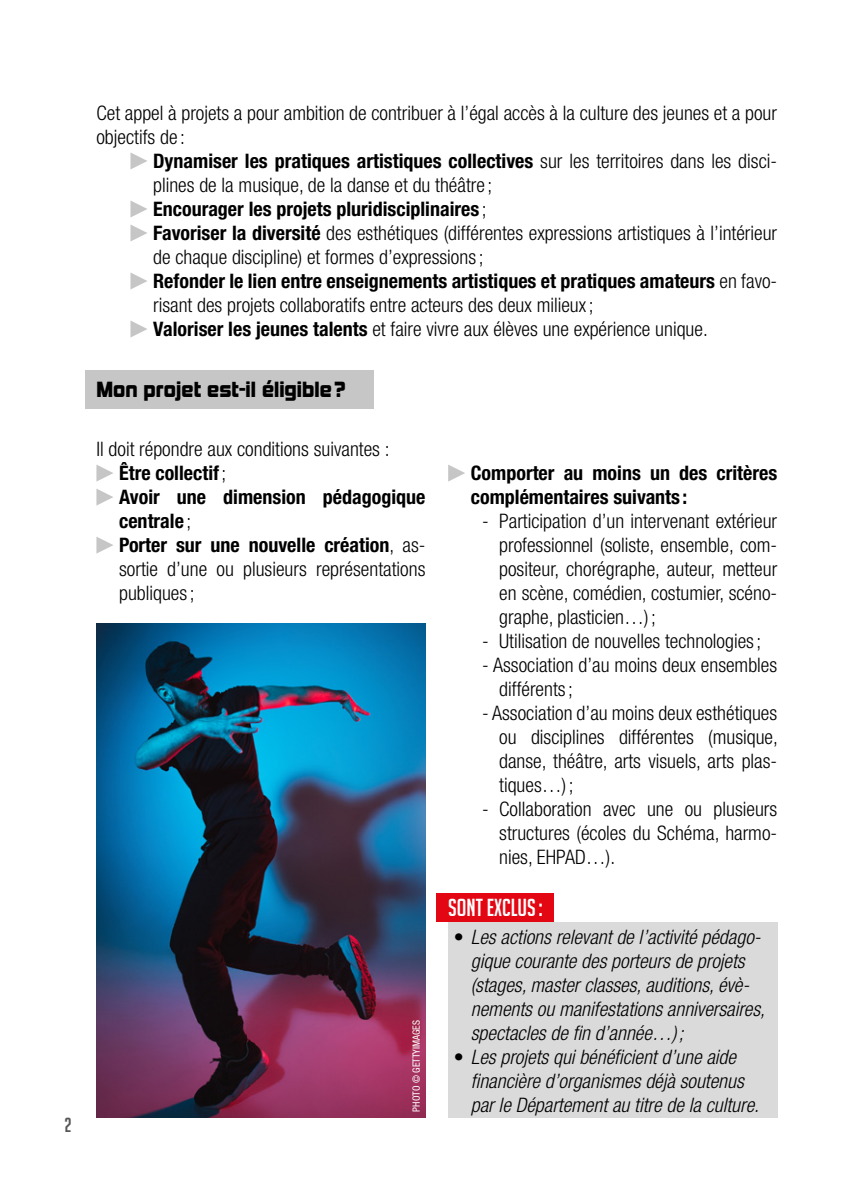
<style>
.page{position:relative;width:851px;height:1191px;background:#fff}
.page>*{position:absolute;margin:0;border:0;box-sizing:border-box;transform-origin:0 0}
.t1{font:24px "Big Noodle Titling";color:#fff}
.t2{font:300 condensed 20px/24px "Helvetica Neue";color:#000}
.t3{font:italic 300 condensed 20px/24px "Helvetica Neue";color:#000}
.t4{font:700 condensed 20px/24px "Helvetica Neue";color:#000}
.t5{font:20px "Kimberley Bl";color:#000}
.t6{font:20px "Big Noodle Titling";color:#575756}
.t7{font:condensed 10px "Helvetica Neue";color:#fff}
.s1{font-weight:700}
.s2{font-style:normal}
</style>
<div class="page">
<div style="left:448px;top:922px;width:329px;height:195px;background:#dadada"></div>
<div style="left:437px;top:893px;width:117px;height:29px;background:#e30613"></div>
<img style="left:96px;top:623px;width:329px;height:494px">
<svg style="left:130px;top:152px;width:17px;height:17px"></svg>
<svg style="left:130px;top:200px;width:17px;height:17px"></svg>
<svg style="left:130px;top:224px;width:17px;height:17px"></svg>
<svg style="left:130px;top:272px;width:17px;height:17px"></svg>
<svg style="left:130px;top:320px;width:17px;height:17px"></svg>
<svg style="left:96px;top:465px;width:17px;height:16px"></svg>
<svg style="left:96px;top:489px;width:17px;height:16px"></svg>
<svg style="left:96px;top:537px;width:17px;height:16px"></svg>
<svg style="left:448px;top:465px;width:17px;height:16px"></svg>
<div style="left:85px;top:370px;width:288px;height:38px;background:#c6c6c6"></div>
<p class="t6" style="left:64px;top:1113px;width:9px">2</p>
<p class="t2" style="left:96px;top:101px;width:682px">Cet appel à projets a pour ambition de contribuer à l’égal accès à la culture des jeunes et a pour objectifs de :</p>
<p class="t2" style="left:153px;top:149px;width:625px"><span class="s1">Dynamiser les pratiques artistiques collectives</span> sur les territoires dans les disci&shy;plines de la musique, de la danse et du théâtre ;<br><span class="s1">Encourager les projets pluridisciplinaires</span> ;<br><span class="s1">Favoriser la diversité</span> des esthétiques (différentes expressions artistiques à l’intérieur de chaque discipline) et formes d’expressions;<br><span class="s1">Refonder le lien entre enseignements artistiques et pratiques amateurs</span> en favo&shy;risant des projets collaboratifs entre acteurs des deux milieux;<br><span class="s1">Valoriser les jeunes talents</span> et faire vivre aux élèves une expérience unique.</p>
<p class="t5" style="left:96px;top:377px;width:250px">Mon projet est-il éligible?</p>
<p class="t2" style="left:119px;top:437px;width:308px;text-indent:-23px">Il doit répondre aux conditions suivantes :<br><span class="s1">Être collectif</span>;<br><span class="s1">Avoir une dimension pédagogique centrale</span> ;<br><span class="s1">Porter sur une nouvelle création</span>, as&shy;sortie d’une ou plusieurs représentations publiques;</p>
<p class="t7" style="left:410px;top:1111px;width:93px;rotate:-90deg">PHOTO © GETTYIMAGES</p>
<p class="t4" style="left:471px;top:461px;width:308px">Comporter au moins un des critères complémentaires suivants :</p>
<p class="t2" style="left:499px;top:509px;width:279px;text-align:justify;text-indent:-17px">- Participation d’un intervenant extérieur professionnel (soliste, ensemble, com&shy;positeur, chorégraphe, auteur, metteur en scène, comédien, costumier, scéno&shy;graphe, plasticien…) ;</p>
<p class="t2" style="left:482px;top:629px;width:280px">- Utilisation de nouvelles technologies;</p>
<p class="t2" style="left:499px;top:653px;width:279px;text-indent:-17px">- Association d’au moins deux ensembles différents;</p>
<p class="t2" style="left:499px;top:701px;width:280px;text-align:justify;text-indent:-17px">- Association d’au moins deux esthétiques ou disciplines différentes (musique, danse, théâtre, arts visuels, arts plas&shy;tiques…) ;</p>
<p class="t2" style="left:499px;top:797px;width:279px;text-align:justify;text-indent:-17px">- Collaboration avec une ou plusieurs structures (écoles du Schéma, harmo&shy;nies, EHPAD…).</p>
<p class="t1" style="left:448px;top:894px;width:96px">SONT EXCLUS:</p>
<p class="t3" style="left:471px;top:924px;width:296px;text-indent:-17px"><span class="s2">•</span> Les actions relevant de l’activité pédago‑ gique courante des porteurs de projets (stages, master classes, auditions, évè‑ nements ou manifestations anniversaires, spectacles de fin d’année…) ;</p>
<p class="t3" style="left:471px;top:1044px;width:289px;text-indent:-17px"><span class="s2">•</span> Les projets qui bénéficient d’une aide financière d’organismes déjà soutenus par le Département au titre de la culture.</p>
</div>
